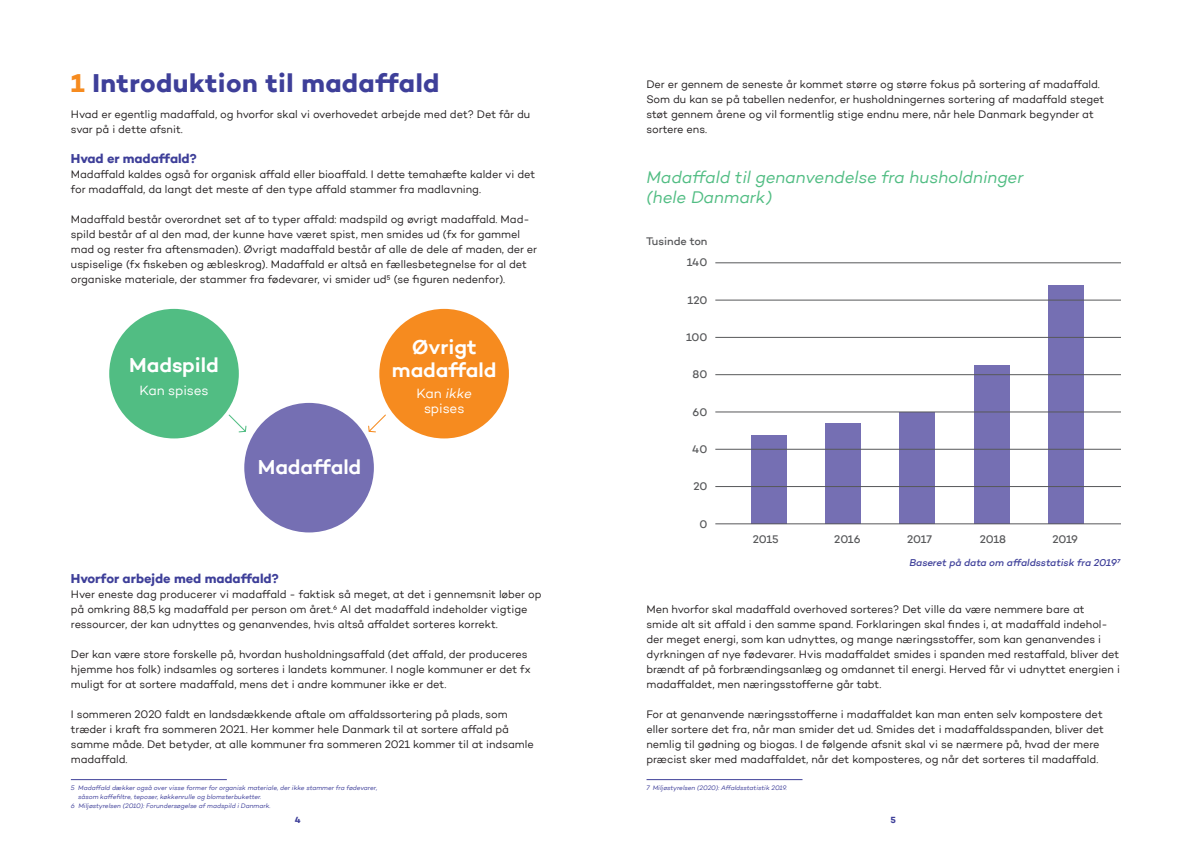
<style>
.page{position:relative;width:1191px;height:842px;background:#fff}
.page>*{position:absolute;margin:0;border:0;box-sizing:border-box;transform-origin:0 0}
.t1{font:700 26px "Campton";letter-spacing:.015em;color:#3e3f99}
.t2{font:600 20.8px/22.9px "Campton";letter-spacing:-.005em;color:#fff;text-align:center}
.t3{font:italic 17px/20px "Campton";color:#51bd83}
.t4{font:13.5px "Campton Book 2";letter-spacing:-.01em;color:#fff}
.t5{font:italic 13.5px "Campton";color:#fff}
.t6{font:700 13px "Campton";letter-spacing:-.005em;color:#3e3f99}
.t7{font:500 11.1px "Campton";letter-spacing:-.01em;color:#57585a}
.t8{font:11px/15px "Campton Book 2";letter-spacing:-.005em;color:#231f20}
.t9{font:italic 500 10px "Campton";letter-spacing:-.01em;color:#3e3f99}
.t10{font:700 9px "Campton";color:#3e3f99}
.t11{font:italic 6.5px "Campton";letter-spacing:-.01em;color:#3e3f99}
.t12{font:6.5px "Campton Book Italic 2";letter-spacing:-.01em;color:#3e3f99}
.s1{color:#f68b1f}
.s2{font-family:"Campton"}
.s3{font-family:"Campton Book 2";font-style:normal}
.s4{font-family:"Campton Medium Italic 2";font-weight:400;font-style:normal}
</style>
<div class="page">
<img style="left:109px;top:308px;width:184px;height:223px">
<img style="left:293px;top:308px;width:216px;height:225px">
<img style="left:715px;top:262px;width:406px;height:115px">
<img style="left:715px;top:377px;width:406px;height:148px">
<div style="left:109px;top:309px;width:130px;height:129px;background:#51bd83;border-radius:50%"></div>
<div style="left:379px;top:309px;width:130px;height:129px;background:#f68b1f;border-radius:50%"></div>
<div style="left:244px;top:403px;width:130px;height:129px;background:#756fb3;border-radius:50%"></div>
<svg style="left:228px;top:414px;width:20px;height:19px"></svg>
<svg style="left:367px;top:414px;width:20px;height:19px"></svg>
<div style="left:751px;top:435px;width:35px;height:89px;background:#756fb3"></div>
<div style="left:825px;top:423px;width:35px;height:101px;background:#756fb3"></div>
<div style="left:900px;top:412px;width:35px;height:112px;background:#756fb3"></div>
<div style="left:974px;top:366px;width:35px;height:158px;background:#756fb3"></div>
<div style="left:1048px;top:285px;width:35px;height:239px;background:#756fb3"></div>
<hr style="left:715px;top:523px;width:405px;height:1px;background:#57585a">
<hr style="left:715px;top:486px;width:405px;height:1px;background:#57585a">
<hr style="left:715px;top:449px;width:405px;height:1px;background:#57585a">
<hr style="left:715px;top:412px;width:405px;height:1px;background:#57585a">
<hr style="left:715px;top:374px;width:405px;height:1px;background:#57585a">
<hr style="left:715px;top:337px;width:405px;height:1px;background:#57585a">
<hr style="left:715px;top:300px;width:405px;height:1px;background:#57585a">
<hr style="left:715px;top:262px;width:405px;height:1px;background:#57585a">
<hr style="left:71px;top:779px;width:156px;height:1px;background:#3e3f99">
<hr style="left:646px;top:779px;width:156px;height:1px;background:#3e3f99">
<h1 class="t1" style="left:71px;top:66px;width:370px"><span class="s1">1</span> Introduktion til madaffald</h1>
<p class="t8" style="left:71px;top:107px;width:461px">Hvad er egentlig madaffald, og hvorfor skal vi overhovedet arbejde med det? Det får du svar på i dette afsnit.</p>
<h2 class="t6" style="left:71px;top:151px;width:127px">Hvad er madaffald?</h2>
<p class="t8" style="left:71px;top:167px;width:466px">Madaffald kaldes også for organisk affald eller bioaffald. I dette temahæfte kalder vi det for madaffald, da langt det meste af den type affald stammer fra madlavning.</p>
<p class="t8" style="left:71px;top:212px;width:468px">Madaffald består overordnet set af to typer affald: madspild og øvrigt madaffald. Mad&shy;spild består af al den mad, der kunne have været spist, men smides ud (fx for gammel mad og rester fra aftensmaden). Øvrigt madaffald består af alle de dele af maden, der er <span class="s2">uspiselige (fx fiskeben og æbleskrog). Madaffald er altså en fællesbetegnelse for al det </span>organiske materiale, der stammer fra fødevarer, vi smider ud<span class="s2">5 (se figuren nedenfor).</span></p>
<h2 class="t2" style="left:129px;top:353px;width:91px">Madspild</h2>
<p class="t4" style="left:139px;top:382px;width:71px">Kan spises</p>
<h2 class="t2" style="left:258px;top:455px;width:105px">Madaffald</h2>
<h2 class="t2" style="left:392px;top:335px;width:106px">Øvrigt madaffald</h2>
<p class="t5" style="left:416px;top:385px;width:57px"><span class="s3">Kan</span> ikke</p>
<p class="t4" style="left:424px;top:400px;width:42px">spises</p>
<h2 class="t6" style="left:71px;top:571px;width:209px">Hvorfor arbejde med madaffald?</h2>
<p class="t8" style="left:71px;top:587px;width:472px">Hver eneste dag producerer vi madaffald - faktisk så meget, at det i gennemsnit løber op på omkring 88,5 kg madaffald per person om året.<span class="s2">6</span> Al det madaffald indeholder vigtige ressourcer, der kan udnyttes og genanvendes, hvis altså affaldet sorteres korrekt.</p>
<p class="t8" style="left:71px;top:647px;width:461px">Der kan være store forskelle på, hvordan husholdningsaffald (det affald, der produceres hjemme hos folk) indsamles og sorteres i landets kommuner. I nogle kommuner er det fx muligt for at sortere madaffald, mens det i andre kommuner ikke er det.</p>
<p class="t8" style="left:71px;top:707px;width:464px">I sommeren 2020 faldt en landsdækkende aftale om affaldssortering på plads, som træder i kraft fra sommeren 2021. Her kommer hele Danmark til at sortere affald på samme måde. Det betyder, at alle kommuner fra sommeren 2021 kommer til at indsamle madaffald.</p>
<p class="t11" style="left:71px;top:784px;width:5px">5</p>
<p class="t11" style="left:78px;top:784px;width:301px">Madaffald dækker også over visse former for organisk materiale, der ikke stammer fra fødevarer,</p>
<p class="t12" style="left:78px;top:793px;width:185px">såsom kaffefiltre, teposer, køkkenrulle og blomsterbuketter.</p>
<p class="t11" style="left:71px;top:802px;width:201px">6 Miljøstyrelsen (2010): Forundersøgelse af madspild i Danmark.</p>
<p class="t8" style="left:646px;top:77px;width:459px">Der er gennem de seneste år kommet større og større fokus på sortering af madaffald.<br>Som du kan se på tabellen nedenfor, er husholdningernes sortering af madaffald steget støt gennem årene og vil formentlig stige endnu mere, når hele Danmark begynder at sortere ens.</p>
<h3 class="t3" style="left:646px;top:167px;width:378px">Madaffald til genanvendelse fra husholdninger (hele Danmark)</h3>
<p class="t7" style="left:646px;top:234px;width:63px">Tusinde ton</p>
<p class="t7" style="left:686px;top:256px;width:22px">140</p>
<p class="t7" style="left:687px;top:293px;width:21px">120</p>
<p class="t7" style="left:686px;top:330px;width:23px">100</p>
<p class="t7" style="left:692px;top:368px;width:16px">80</p>
<p class="t7" style="left:692px;top:405px;width:16px">60</p>
<p class="t7" style="left:692px;top:442px;width:17px">40</p>
<p class="t7" style="left:693px;top:480px;width:16px">20</p>
<p class="t7" style="left:699px;top:517px;width:9px">0</p>
<p class="t7" style="left:752px;top:532px;width:27px">2015</p>
<p class="t7" style="left:834px;top:532px;width:28px">2016</p>
<p class="t7" style="left:907px;top:532px;width:26px">2017</p>
<p class="t7" style="left:979px;top:532px;width:28px">2018</p>
<p class="t7" style="left:1052px;top:532px;width:27px">2019</p>
<p class="t9" style="left:909px;top:557px;width:212px">Baseret på data om affaldsstatisk fra 2019<span class="s4">7</span></p>
<p class="t8" style="left:646px;top:602px;width:475px">Men hvorfor skal madaffald overhoved sorteres? Det ville da være nemmere bare at<br><span class="s2">smide alt sit affald i den samme spand. Forklaringen skal findes i, at madaffald indehol&shy;</span>der meget energi, som kan udnyttes, og mange næringsstoffer, som kan genanvendes i dyrkningen af nye fødevarer. Hvis madaffaldet smides i spanden med restaffald, bliver det brændt af på forbrændingsanlæg og omdannet til energi. Herved får vi udnyttet energien i madaffaldet, men næringsstofferne går tabt.</p>
<p class="t8" style="left:646px;top:707px;width:459px">For at genanvende næringsstofferne i madaffaldet kan man enten selv kompostere det eller sortere det fra, når man smider det ud. Smides det i madaffaldsspanden, bliver det nemlig til gødning og biogas. I de følgende afsnit skal vi se nærmere på, hvad der mere præcist sker med madaffaldet, når det komposteres, og når det sorteres til madaffald.</p>
<p class="t11" style="left:646px;top:784px;width:142px">7 Miljøstyrelsen (2020): Affaldsstatistik 2019.</p>
<p class="t10" style="left:295px;top:815px;width:7px">4</p>
<p class="t10" style="left:890px;top:815px;width:7px">5</p>
</div>
